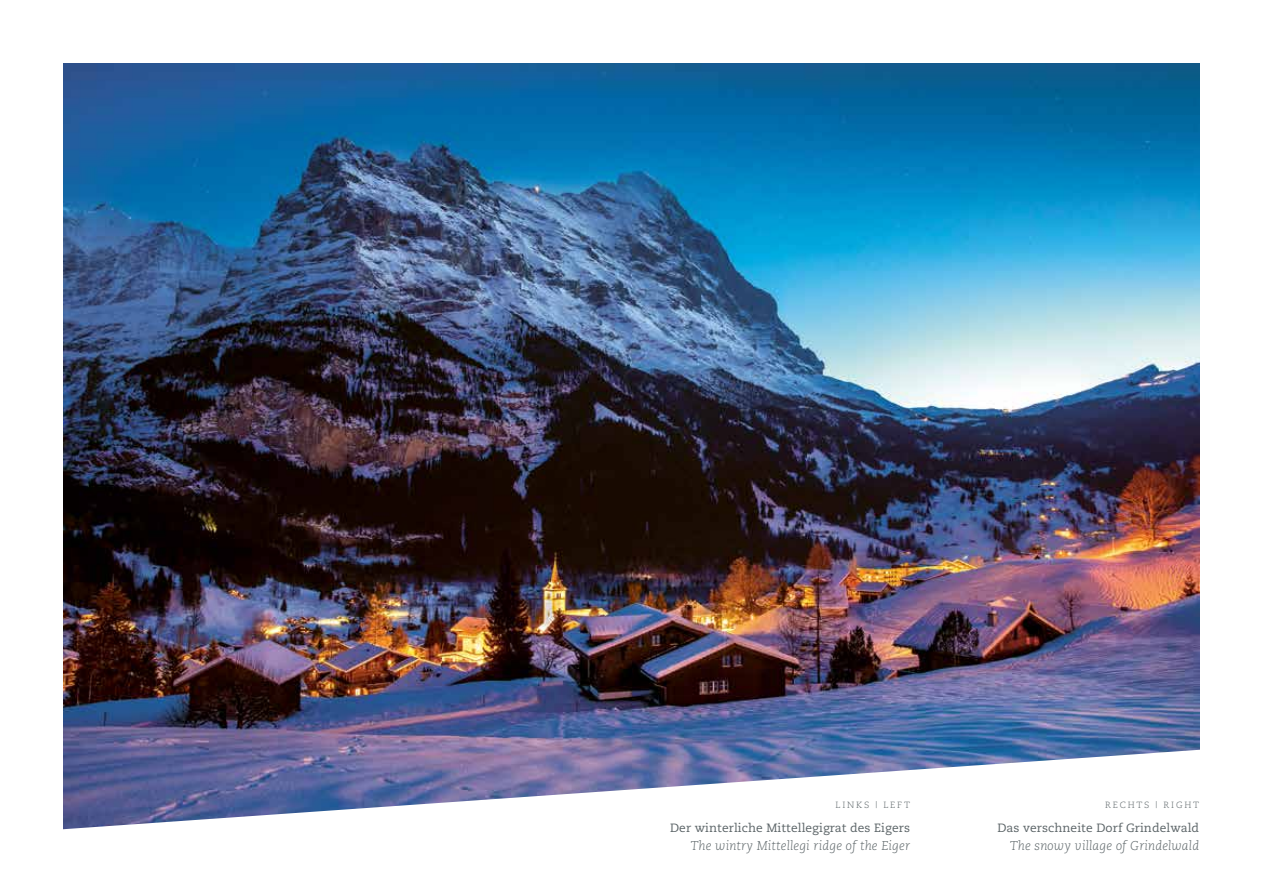
<style>
.page{position:relative;width:1263px;height:893px;background:#fff}
.page>*{position:absolute;margin:0;border:0;box-sizing:border-box;transform-origin:0 0}
.t1{font:italic 300 12.75px "Caecilia";letter-spacing:.01em;color:#5a6366}
.t2{font:12px "Caecilia";letter-spacing:.01em;color:#5a6366}
.t3{font:300 9px "Caecilia";letter-spacing:.2em;color:#5a6366}
</style>
<div class="page">
<img style="left:64px;top:64px;width:1135px;height:681px">
<svg style="left:63px;top:745px;width:1137px;height:85px"></svg>
<p class="t3" style="left:835px;top:800px;width:76px">LINKS | LEFT</p>
<p class="t2" style="left:670px;top:821px;width:242px">Der winterliche Mittellegigrat des Eigers</p>
<p class="t1" style="left:691px;top:839px;width:221px">The wintry Mittellegi ridge of the Eiger</p>
<p class="t3" style="left:1105px;top:800px;width:96px">RECHTS | RIGHT</p>
<p class="t2" style="left:997px;top:821px;width:203px">Das verschneite Dorf Grindelwald</p>
<p class="t1" style="left:1010px;top:839px;width:190px">The snowy village of Grindelwald</p>
</div>
